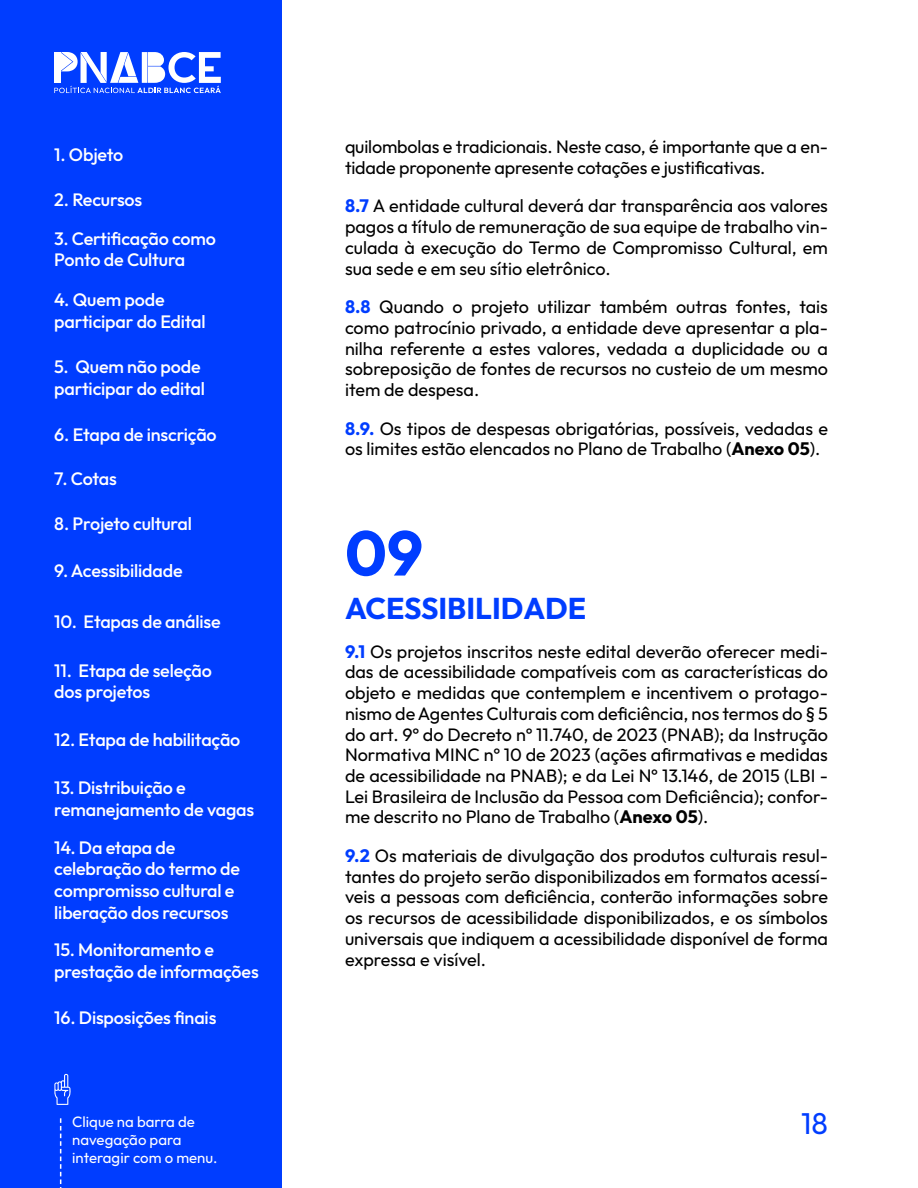
<style>
.page{position:relative;width:918px;height:1188px;background:#fff}
.page>*{position:absolute;margin:0;border:0;box-sizing:border-box;transform-origin:0 0}
.t1{font:700 63px "Outfit";color:#003dff}
.t2{font:700 30px "Outfit";color:#003dff}
.t3{font:30px "Outfit";color:#003dff}
.t4{font:18px/20.7px "Outfit";color:#000;text-align:justify}
.t5{font:500 18px/21.6px "Outfit";letter-spacing:-.01em;color:#fff}
.t6{font:15px/18px "Outfit";color:#fff}
.s1{font-weight:700;color:#003dff}
.s2{font-weight:700}
</style>
<div class="page">
<div style="left:0;top:0;width:282px;height:1188px;background:#003dff"></div>
<svg style="left:54px;top:52px;width:167px;height:41px"></svg>
<svg style="left:54px;top:1073px;width:17px;height:32px"></svg>
<svg style="left:60px;top:1118px;width:1px;height:70px"></svg>
<p class="t5" style="left:54px;top:144px;width:70px">1. Objeto</p>
<p class="t5" style="left:54px;top:188px;width:90px">2. Recursos</p>
<p class="t5" style="left:54px;top:227px;width:163px">3. Certificação como<br>Ponto de Cultura</p>
<p class="t5" style="left:54px;top:289px;width:153px">4. Quem pode participar do Edital</p>
<p class="t5" style="left:54px;top:355px;width:152px">5. Quem não pode participar do edital</p>
<p class="t5" style="left:54px;top:423px;width:164px">6. Etapa de inscrição</p>
<p class="t5" style="left:54px;top:468px;width:64px">7. Cotas</p>
<p class="t5" style="left:54px;top:512px;width:139px">8. Projeto cultural</p>
<p class="t5" style="left:54px;top:560px;width:130px">9. Acessibilidade</p>
<p class="t5" style="left:54px;top:610px;width:168px">10. Etapas de análise</p>
<p class="t5" style="left:54px;top:659px;width:159px">11. Etapa de seleção dos projetos</p>
<p class="t5" style="left:54px;top:729px;width:188px">12. Etapa de habilitação</p>
<p class="t5" style="left:54px;top:777px;width:201px">13. Distribuição e remanejamento de vagas</p>
<p class="t5" style="left:54px;top:836px;width:187px">14. Da etapa de celebração do termo de compromisso cultural e liberação dos recursos</p>
<p class="t5" style="left:54px;top:939px;width:206px">15. Monitoramento e prestação de informações</p>
<p class="t5" style="left:54px;top:1007px;width:164px">16. Disposições finais</p>
<p class="t4" style="left:345px;top:136px;width:485px">quilombolas e tradicionais. Neste caso, é importante que a en&shy;tidade proponente apresente cotações e justificativas.</p>
<p class="t4" style="left:345px;top:195px;width:485px"><span class="s1">8.7</span> A entidade cultural deverá dar transparência aos valores pagos a título de remuneração de sua equipe de trabalho vin&shy;culada à execução do Termo de Compromisso Cultural, em sua sede e em seu sítio eletrônico.</p>
<p class="t4" style="left:345px;top:296px;width:485px"><span class="s1">8.8</span> Quando o projeto utilizar também outras fontes, tais como patrocínio privado, a entidade deve apresentar a pla&shy;nilha referente a estes valores, vedada a duplicidade ou a sobreposição de fontes de recursos no custeio de um mesmo item de despesa.</p>
<p class="t4" style="left:345px;top:418px;width:485px"><span class="s1">8.9.</span> Os tipos de despesas obrigatórias, possíveis, vedadas e os limites estão elencados no Plano de Trabalho (<span class="s2">Anexo 05</span>).</p>
<h1 class="t1" style="left:345px;top:514px;width:80px">09</h1>
<h2 class="t2" style="left:345px;top:590px;width:243px">ACESSIBILIDADE</h2>
<p class="t4" style="left:345px;top:641px;width:485px"><span class="s1">9.1</span> Os projetos inscritos neste edital deverão oferecer medi&shy;das de acessibilidade compatíveis com as características do objeto e medidas que contemplem e incentivem o protago&shy;nismo de Agentes Culturais com deficiência, nos termos do § 5 do art. 9º do Decreto nº 11.740, de 2023 (PNAB); da Instrução Normativa MINC nº 10 de 2023 (ações afirmativas e medidas de acessibilidade na PNAB); e da Lei Nº 13.146, de 2015 (LBI - Lei Brasileira de Inclusão da Pessoa com Deficiência); confor&shy;me descrito no Plano de Trabalho (<span class="s2">Anexo 05</span>).</p>
<p class="t4" style="left:345px;top:845px;width:485px"><span class="s1">9.2</span> Os materiais de divulgação dos produtos culturais resul&shy;tantes do projeto serão disponibilizados em formatos acessí&shy;veis a pessoas com deficiência, conterão informações sobre os recursos de acessibilidade disponibilizados, e os símbolos universais que indiquem a acessibilidade disponível de forma expressa e visível.</p>
<p class="t6" style="left:72px;top:1112px;width:124px">Clique na barra de</p>
<h2 class="t3" style="left:801px;top:1105px;width:28px">18</h2>
<p class="t6" style="left:72px;top:1130px;width:147px">navegação para interagir com o menu.</p>
</div>
